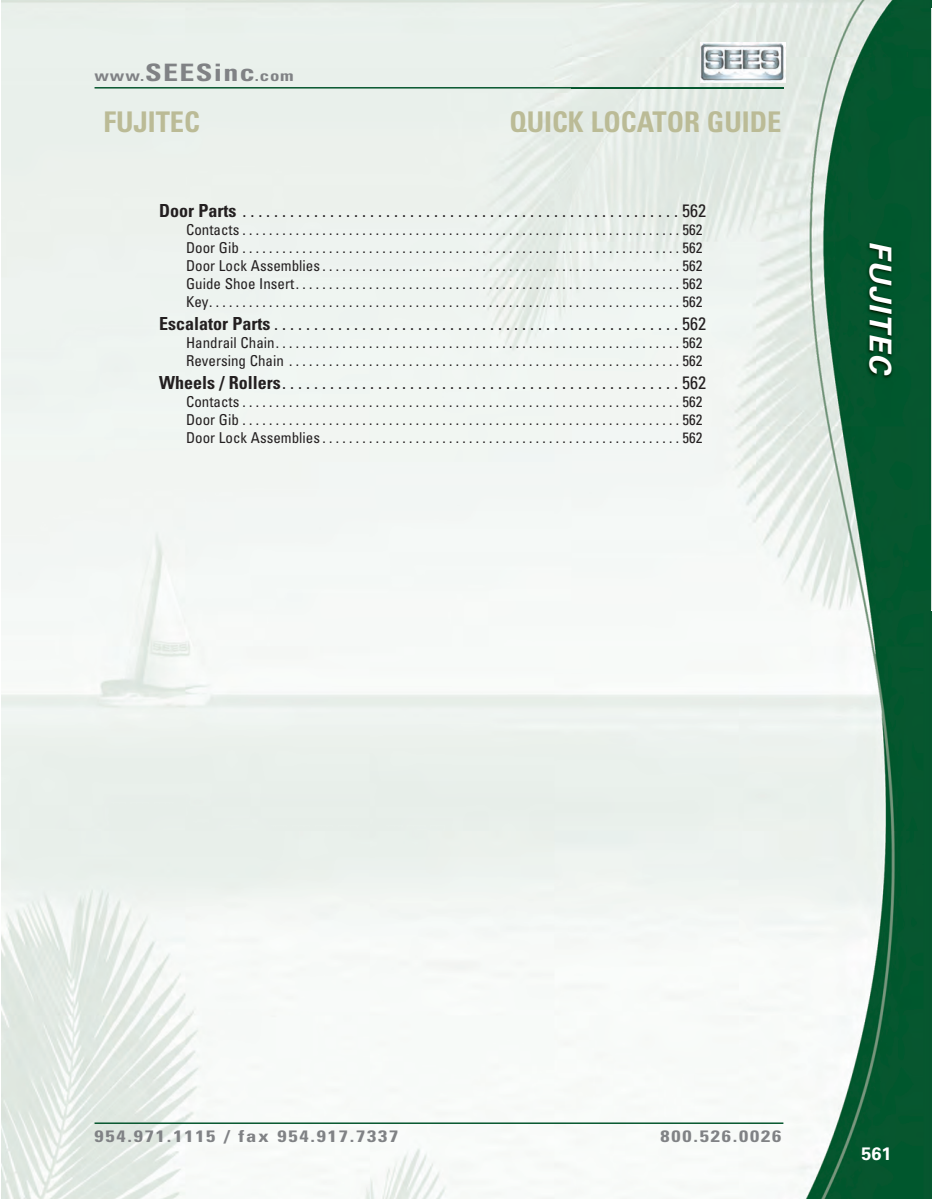
<style>
.page{position:relative;width:932px;height:1202px;background:#fff}
.page>*{position:absolute;margin:0;border:0;box-sizing:border-box;transform-origin:0 0}
.t1{font:italic 700 30px "Univers";letter-spacing:.055em;color:#fff}
.t2{font:700 condensed 28.5px "Univers";color:#bbbb96}
.t3{font:condensed 18px "Univers";color:#231f20}
.t4{font:700 18px "Univers";color:#fff}
.t5{font:700 condensed 16.5px "Univers";letter-spacing:.09em;color:#808285;scale:1.25 1}
.t6{font:condensed 15px/18px "Univers";color:#231f20;text-align:justify}
.t7{font:700 condensed 15px "Univers";letter-spacing:.045em;color:#808285;scale:1.25 1}
.s1{font-size:24px}
.s2{font-weight:700}
</style>
<div class="page">
<img style="left:2px;top:1px;width:929px;height:1197px">
<hr style="left:94px;top:1122px;width:689px;height:2px;background:#07572f">
<hr style="left:94px;top:87px;width:689px;height:2px;background:#07572f">
<img style="left:572px;top:8px;width:360px;height:602px">
<img style="left:572px;top:87px;width:211px;height:2px">
<img style="left:700px;top:43px;width:85px;height:39px">
<p class="t7" style="left:94px;top:67px;width:161px">www.<span class="s1">SEESinc</span>.com</p>
<h2 class="t2" style="left:103px;top:104px;width:98px">FUJITEC</h2>
<h2 class="t2" style="left:509px;top:104px;width:273px">QUICK LOCATOR GUIDE</h2>
<p class="t3" style="left:159px;top:199px;width:548px"><span class="s2">Door Parts</span> . . . . . . . . . . . . . . . . . . . . . . . . . . . . . . . . . . . . . . . . . . . . . . . . . . . . . . . 562</p>
<p class="t6" style="left:186px;top:220px;width:518px">Contacts . . . . . . . . . . . . . . . . . . . . . . . . . . . . . . . . . . . . . . . . . . . . . . . . . . . . . . . . . . . . . . . . . . 562<br>Door Gib . . . . . . . . . . . . . . . . . . . . . . . . . . . . . . . . . . . . . . . . . . . . . . . . . . . . . . . . . . . . . . . . . . 562<br>Door Lock Assemblies . . . . . . . . . . . . . . . . . . . . . . . . . . . . . . . . . . . . . . . . . . . . . . . . . . . . . . 562<br>Guide Shoe Insert. . . . . . . . . . . . . . . . . . . . . . . . . . . . . . . . . . . . . . . . . . . . . . . . . . . . . . . . . . 562<br>Key. . . . . . . . . . . . . . . . . . . . . . . . . . . . . . . . . . . . . . . . . . . . . . . . . . . . . . . . . . . . . . . . . . . . . . . 562</p>
<p class="t3" style="left:159px;top:312px;width:548px"><span class="s2">Escalator Parts</span> . . . . . . . . . . . . . . . . . . . . . . . . . . . . . . . . . . . . . . . . . . . . . . . . . . . 562</p>
<p class="t6" style="left:186px;top:333px;width:518px">Handrail Chain. . . . . . . . . . . . . . . . . . . . . . . . . . . . . . . . . . . . . . . . . . . . . . . . . . . . . . . . . . . . . 562<br>Reversing Chain . . . . . . . . . . . . . . . . . . . . . . . . . . . . . . . . . . . . . . . . . . . . . . . . . . . . . . . . . . . 562</p>
<p class="t3" style="left:159px;top:371px;width:548px"><span class="s2">Wheels / Rollers</span>. . . . . . . . . . . . . . . . . . . . . . . . . . . . . . . . . . . . . . . . . . . . . . . . . . 562</p>
<p class="t6" style="left:186px;top:392px;width:518px">Contacts . . . . . . . . . . . . . . . . . . . . . . . . . . . . . . . . . . . . . . . . . . . . . . . . . . . . . . . . . . . . . . . . . . 562<br>Door Gib . . . . . . . . . . . . . . . . . . . . . . . . . . . . . . . . . . . . . . . . . . . . . . . . . . . . . . . . . . . . . . . . . . 562<br>Door Lock Assemblies . . . . . . . . . . . . . . . . . . . . . . . . . . . . . . . . . . . . . . . . . . . . . . . . . . . . . . 562</p>
<h1 class="t1" style="left:891px;top:241px;width:133px;rotate:90deg">FUJITEC</h1>
<p class="t5" style="left:94px;top:1126px;width:244px">954.971.1115 / fax 954.917.7337</p>
<p class="t5" style="left:660px;top:1126px;width:98px">800.526.0026</p>
<p class="t4" style="left:861px;top:1147px;width:32px">561</p>
</div>
